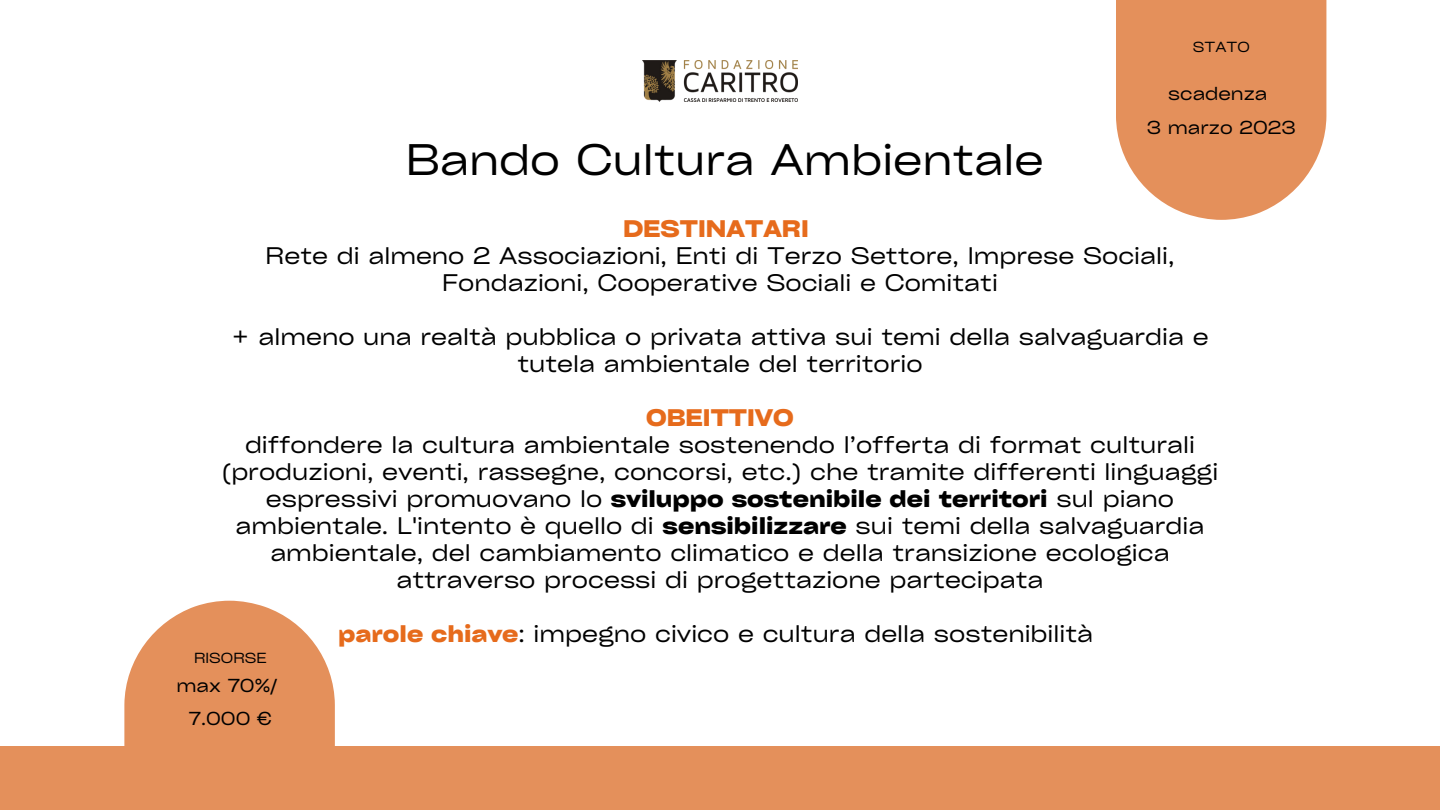
<style>
.page{position:relative;width:1440px;height:810px;background:#fff}
.page>*{position:absolute;margin:0;border:0;box-sizing:border-box;transform-origin:0 0}
.t1{font:expanded 42.3px "Cy Grotesk";color:#000}
.t2{font:expanded 23px/27px "Cy Grotesk";color:#000;text-align:center}
.t3{font:700 expanded 23px "Cy Grotesk";color:#e66b1c}
.t4{font:expanded 18px/33.8px "Cy Grotesk";color:#000;text-align:center}
.t5{font:expanded 14px "Cy Grotesk";color:#000}
.s1{font-weight:700}
.s2{font-weight:700;color:#e66b1c}
</style>
<div class="page">
<div style="left:0;top:746px;width:1440px;height:64px;background:#e4905b"></div>
<svg style="left:1116px;top:0;width:210px;height:220px;background:#e69b6b"></svg>
<img style="left:643px;top:61px;width:154px;height:40px">
<svg style="left:125px;top:601px;width:210px;height:145px;background:#e8a174"></svg>
<h1 class="t1" style="left:406px;top:133px;width:639px">Bando Cultura Ambientale</h1>
<p class="t5" style="left:1193px;top:38px;width:58px">STATO</p>
<p class="t4" style="left:1147px;top:76px;width:150px">scadenza<br>3 marzo 2023</p>
<p class="t3" style="left:623px;top:214px;width:187px">DESTINATARI</p>
<p class="t2" style="left:266px;top:241px;width:910px">Rete di almeno 2 Associazioni, Enti di Terzo Settore, Imprese Sociali,<br>Fondazioni, Cooperative Sociali e Comitati</p>
<p class="t2" style="left:231px;top:322px;width:979px">+ almeno una realtà pubblica o privata attiva sui temi della salvaguardia e tutela ambientale del territorio</p>
<p class="t3" style="left:646px;top:403px;width:149px">OBEITTIVO</p>
<p class="t2" style="left:222px;top:430px;width:998px">diffondere la cultura ambientale sostenendo l’offerta di format culturali (produzioni, eventi, rassegne, concorsi, etc.) che tramite differenti linguaggi espressivi promuovano lo <span class="s1">sviluppo sostenibile dei territori</span> sul piano ambientale. L'intento è quello di <span class="s1">sensibilizzare</span> sui temi della salvaguardia ambientale, del cambiamento climatico e della transizione ecologica attraverso processi di progettazione partecipata</p>
<p class="t2" style="left:338px;top:619px;width:757px"><span class="s2">parole chiave</span>: impegno civico e cultura della sostenibilità</p>
<p class="t5" style="left:194px;top:649px;width:74px">RISORSE</p>
<p class="t4" style="left:177px;top:668px;width:102px">max 70%/<br>7.000 €</p>
</div>
